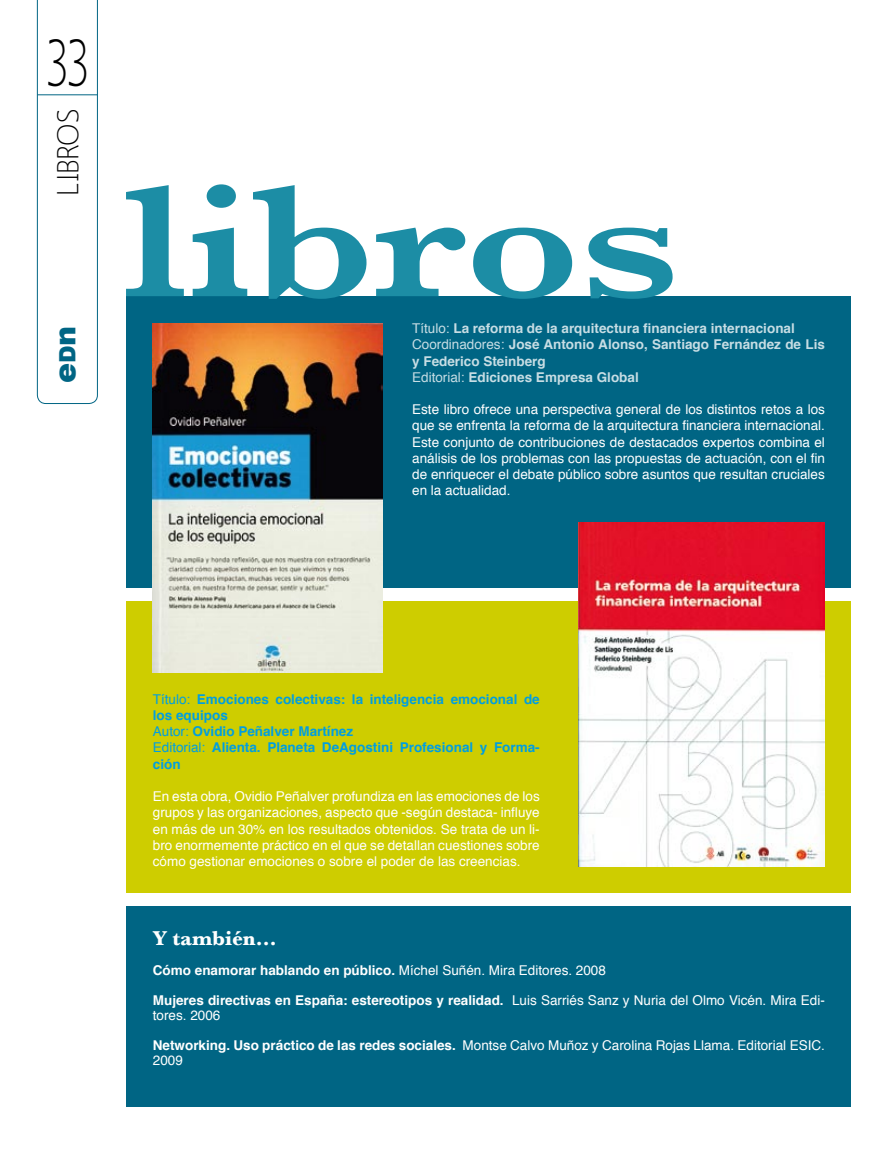
<style>
.page{position:relative;width:893px;height:1149px;background:#fff}
.page>*{position:absolute;margin:0;border:0;box-sizing:border-box;transform-origin:0 0}
.t1{font:600 164.7px "Baskerville";color:#1c8da5;scale:1.25 1}
.t2{font:66px "Mank Sans";color:#000;scale:.7 1}
.t3{font:30px "Mank Sans";color:#000}
.t4{font:900 30px "Arial";color:#006584}
.t5{font:700 21px "Baskerville";color:#fff}
.t6{font:13.5px/16.2px "Helvetica";color:#fff;text-align:justify}
.t7{font:700 13.5px/16.2px "Helvetica";color:#c7dde4}
.t8{font:700 13.5px/16.2px "Helvetica";color:#009ee0}
.t9{font:700 13.5px "Helvetica";color:#fff}
.s1{font-size:22.5px}
.s2{font-weight:400}
.s3{font-weight:700}
</style>
<div class="page">
<svg style="left:37px;top:0;width:61px;height:404px"></svg>
<hr style="left:37px;top:94px;width:60px;height:1px;background:#006584">
<div style="left:126px;top:296px;width:724px;height:292px;background:#006584"></div>
<div style="left:126px;top:601px;width:724px;height:291px;background:#cecd00"></div>
<div style="left:126px;top:906px;width:724px;height:200px;background:#006584"></div>
<img style="left:153px;top:323px;width:230px;height:349px">
<img style="left:578px;top:522px;width:247px;height:343px">
<h2 class="t2" style="left:46px;top:22px;width:62px">33</h2>
<h3 class="t3" style="left:49px;top:195px;width:87px;rotate:-90deg">LIBROS</h3>
<h3 class="t4" style="left:43px;top:383px;width:59px;rotate:-90deg">e<span class="s1">D</span>n</h3>
<h1 class="t1" style="left:123px;top:146px;width:446px">libros</h1>
<p class="t7" style="left:412px;top:320px;width:414px"><span class="s2">Título:</span> La reforma de la arquitectura financiera internacional <span class="s2">Coordinadores:</span> José Antonio Alonso, Santiago Fernández de Lis y Federico Steinberg<br><span class="s2">Editorial:</span> Ediciones Empresa Global</p>
<p class="t6" style="left:412px;top:401px;width:414px">Este libro ofrece una perspectiva general de los distintos retos a los que se enfrenta la reforma de la arquitectura financiera internacional.<br>Este conjunto de contribuciones de destacados expertos combina el análisis de los problemas con las propuestas de actuación, con el fin de enriquecer el debate público sobre asuntos que resultan cruciales en la actualidad.</p>
<p class="t8" style="left:153px;top:691px;width:388px"><span class="s2">Título:</span> Emociones colectivas: la inteligencia emocional de los equipos<br><span class="s2">Autor:</span> Ovidio Peñalver Martínez<br><span class="s2">Editorial:</span> Alienta. Planeta DeAgostini Profesional y Forma&shy;ción</p>
<p class="t6" style="left:153px;top:788px;width:388px">En esta obra, Ovidio Peñalver profundiza en las emociones de los grupos y las organizaciones, aspecto que -según destaca- influye en más de un 30% en los resultados obtenidos. Se trata de un li&shy;bro enormemente práctico en el que se detallan cuestiones sobre cómo gestionar emociones o sobre el poder de las creencias.</p>
<h3 class="t5" style="left:153px;top:925px;width:125px">Y también…</h3>
<p class="t9" style="left:153px;top:958px;width:455px">Cómo enamorar hablando en público. <span class="s2">Míchel Suñén. Mira Editores. 2008</span></p>
<p class="t6" style="left:153px;top:992px;width:674px;line-height:15px"><span class="s3">Mujeres directivas en España: estereotipos y realidad.</span> Luis Sarriés Sanz y Nuria del Olmo Vicén. Mira Edi&shy;tores. 2006</p>
<p class="t6" style="left:153px;top:1037px;width:674px;line-height:15px"><span class="s3">Networking. Uso práctico de las redes sociales.</span> Montse Calvo Muñoz y Carolina Rojas Llama. Editorial ESIC.<br>2009</p>
</div>
